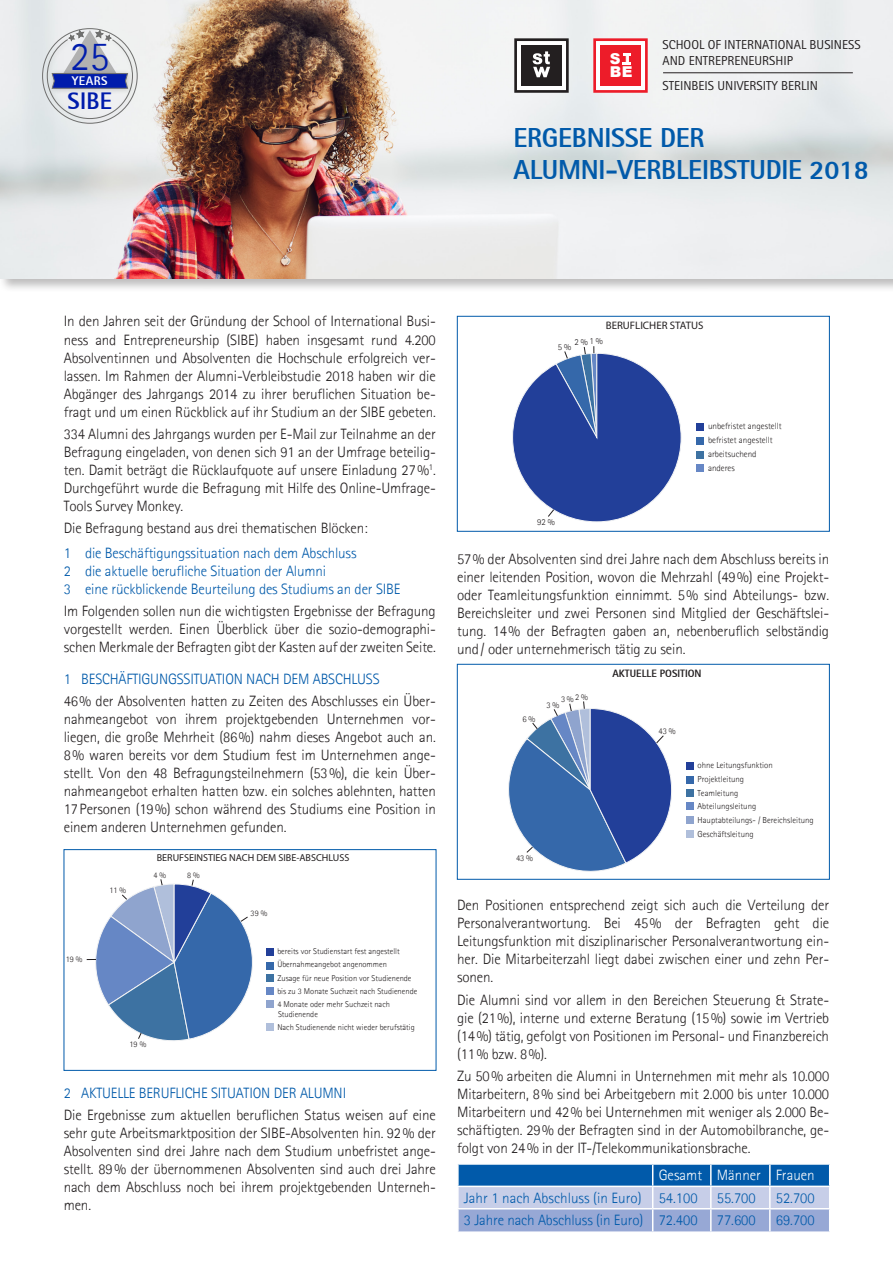
<style>
.page{position:relative;width:893px;height:1263px;background:#fff}
.page>*{position:absolute;margin:0;border:0;box-sizing:border-box;transform-origin:0 0}
.t1{font:300 40.8px "Agfa Rotis Sans Serif";color:#001cac}
.t2{font:800 27px "Agfa Rotis Sans Serif";letter-spacing:-.01em;color:#015aaa}
.t3{font:800 23.55px "Agfa Rotis Sans Serif";color:#001cac}
.Fliesstext{font:300 15px/18px "Agfa Rotis Sans Serif";letter-spacing:-.01em;color:#231f20;text-align:justify}
.t4{font:300 15px "Agfa Rotis Sans Serif";letter-spacing:-.01em;color:#015aaa}
.t5{font:300 15px "Agfa Rotis Sans Serif";color:#fff}
.t6{font:900 15px "Arial";color:#fff}
.t7{font:13.05px/15.6px "Rotis Sans Serif";color:#231f20}
.t8{font:800 12.45px "Agfa Rotis Sans Serif";letter-spacing:.04em;color:#fff}
.t9{font:10.95px "Myriad Pro";color:#231f20}
.t10{font:800 10.5px "Agfa Rotis Sans Serif";color:#231f20}
.t11{font:10.05px "Myriad Pro";color:#231f20}
.t12{font:300 9px/14.1px "Agfa Rotis Sans Serif";color:#231f20}
.t13{font:300 8.7px/13.6px "Agfa Rotis Sans Serif";color:#231f20}
.t14{font:300 8.4px/13.2px "Agfa Rotis Sans Serif";color:#231f20}
</style>
<div class="page">
<div style="left:0;top:0;width:893px;height:293px;background:#231f20;opacity:.3"></div>
<img style="left:0;top:0;width:893px;height:278px">
<svg style="left:458px;top:1164px;width:372px;height:67px;background:#7fa2d0"></svg>
<hr style="left:457px;top:1185px;width:196px;height:2px;background:#fff">
<hr style="left:653px;top:1185px;width:58px;height:2px;background:#fff">
<hr style="left:711px;top:1185px;width:59px;height:2px;background:#fff">
<hr style="left:770px;top:1185px;width:60px;height:2px;background:#fff">
<div style="left:266px;top:948px;width:7px;height:7px;background:#223f99"></div>
<div style="left:266px;top:962px;width:7px;height:7px;background:#3568aa"></div>
<div style="left:266px;top:975px;width:7px;height:7px;background:#3d72a2"></div>
<div style="left:266px;top:987px;width:7px;height:7px;background:#6687c5"></div>
<div style="left:266px;top:1001px;width:7px;height:7px;background:#8fa4ce"></div>
<div style="left:266px;top:1023px;width:7px;height:7px;background:#b0bfdb"></div>
<svg style="left:87px;top:879px;width:166px;height:162px"></svg>
<div style="left:64px;top:849px;width:372px;height:221px;border:1px solid #015aaa"></div>
<div style="left:686px;top:762px;width:7px;height:8px;background:#223f99"></div>
<div style="left:686px;top:776px;width:7px;height:8px;background:#3568aa"></div>
<div style="left:686px;top:789px;width:7px;height:8px;background:#3d72a2"></div>
<div style="left:686px;top:803px;width:7px;height:7px;background:#6687c5"></div>
<div style="left:686px;top:817px;width:7px;height:7px;background:#8fa4ce"></div>
<div style="left:686px;top:830px;width:7px;height:7px;background:#b0bfdb"></div>
<svg style="left:508px;top:701px;width:164px;height:171px"></svg>
<div style="left:457px;top:664px;width:373px;height:215px;border:1px solid #015aaa"></div>
<div style="left:696px;top:423px;width:8px;height:7px;background:#223f99"></div>
<div style="left:696px;top:437px;width:8px;height:8px;background:#3568aa"></div>
<div style="left:696px;top:451px;width:8px;height:7px;background:#3d72a2"></div>
<div style="left:696px;top:464px;width:8px;height:8px;background:#6687c5"></div>
<svg style="left:512px;top:346px;width:170px;height:176px"></svg>
<div style="left:457px;top:316px;width:373px;height:215px;border:1px solid #015aaa"></div>
<hr style="left:663px;top:72px;width:190px;height:1px;background:#231f20">
<div style="left:516px;top:40px;width:51px;height:51px;background:#fff"></div>
<div style="left:514px;top:38px;width:55px;height:55px;border:3px solid #231f20"></div>
<div style="left:595px;top:40px;width:51px;height:51px;background:#fff"></div>
<div style="left:593px;top:38px;width:55px;height:55px;border:3px solid #ed1c29"></div>
<div style="left:521px;top:45px;width:41px;height:41px;background:#231f20"></div>
<div style="left:600px;top:45px;width:41px;height:41px;background:#ed1c29"></div>
<svg style="left:623px;top:53px;width:8px;height:2px"></svg>
<svg style="left:622px;top:62px;width:9px;height:2px"></svg>
<svg style="left:533px;top:51px;width:17px;height:26px"></svg>
<img style="left:40px;top:32px;width:101px;height:95px">
<img style="left:45px;top:66px;width:91px;height:31px">
<svg style="left:47px;top:30px;width:86px;height:89px;background:#b8bdd0"></svg>
<p class="t1" style="left:70px;top:32px;width:41px">25</p>
<p class="t8" style="left:72px;top:73px;width:37px">YEARS</p>
<p class="t3" style="left:68px;top:86px;width:46px">SIBE</p>
<p class="t6" style="left:610px;top:48px;width:22px">S I</p>
<p class="t6" style="left:609px;top:61px;width:25px">BE</p>
<p class="t7" style="left:662px;top:37px;width:200px">SCHOOL OF INTERNATIONAL BUSINESS<br>AND ENTREPRENEURSHIP</p>
<p class="t7" style="left:662px;top:78px;width:157px">STEINBEIS UNIVERSITY BERLIN</p>
<p class="t2" style="left:513px;top:120px;width:193px">ERGEBNISSE DER</p>
<p class="t2" style="left:513px;top:153px;width:357px">ALUMNI-VERBLEIBSTUDIE 2018</p>
<p class="Fliesstext" style="left:64px;top:312px;width:374px">In den Jahren seit der Gründung der School of International Busi&shy;ness and Entrepreneurship (SIBE) haben insgesamt rund 4.200<br>Absolventinnen und Absolventen die Hochschule erfolgreich ver&shy;lassen. Im Rahmen der Alumni-Verbleibstudie 2018 haben wir die Abgänger des Jahrgangs 2014 zu ihrer beruflichen Situation be&shy;fragt und um einen Rückblick auf ihr Studium an der SIBE gebeten.</p>
<p class="Fliesstext" style="left:64px;top:424px;width:374px">334 Alumni des Jahrgangs wurden per E-Mail zur Teilnahme an der Befragung eingeladen, von denen sich 91 an der Umfrage beteilig&shy;ten. Damit beträgt die Rücklaufquote auf unsere Einladung 27%<sup>1</sup>.<br>Durchgeführt wurde die Befragung mit Hilfe des Online-Umfrage-Tools Survey Monkey.</p>
<p class="Fliesstext" style="left:64px;top:519px;width:305px">Die Befragung bestand aus drei thematischen Blöcken:</p>
<p class="t4" style="left:64px;top:544px;width:294px">1 die Beschäftigungssituation nach dem Abschluss</p>
<p class="t4" style="left:64px;top:562px;width:264px">2 die aktuelle berufliche Situation der Alumni</p>
<p class="t4" style="left:64px;top:580px;width:338px">3 eine rückblickende Beurteilung des Studiums an der SIBE</p>
<p class="Fliesstext" style="left:64px;top:602px;width:374px">Im Folgenden sollen nun die wichtigsten Ergebnisse der Befragung vorgestellt werden. Einen Überblick über die sozio-demographi&shy;schen Merkmale der Befragten gibt der Kasten auf der zweiten Seite.</p>
<p class="t4" style="left:64px;top:670px;width:317px">1 BESCHÄFTIGUNGSSITUATION NACH DEM ABSCHLUSS</p>
<p class="Fliesstext" style="left:64px;top:692px;width:374px">46% der Absolventen hatten zu Zeiten des Abschlusses ein Über&shy;nahmeangebot von ihrem projektgebenden Unternehmen vor&shy;liegen, die große Mehrheit (86%) nahm dieses Angebot auch an.<br>8% waren bereits vor dem Studium fest im Unternehmen ange&shy;stellt. Von den 48 Befragungsteilnehmern (53%), die kein Über&shy;nahmeangebot erhalten hatten bzw. ein solches ablehnten, hatten 17Personen (19%) schon während des Studiums eine Position in einem anderen Unternehmen gefunden.</p>
<p class="t11" style="left:157px;top:851px;width:194px">BERUFSEINSTIEG NACH DEM SIBE-ABSCHLUSS</p>
<p class="t14" style="left:66px;top:952px;width:18px">19 %</p>
<p class="t14" style="left:110px;top:883px;width:18px">11 %</p>
<p class="t14" style="left:154px;top:868px;width:14px">4 %</p>
<p class="t14" style="left:187px;top:868px;width:14px">8 %</p>
<p class="t14" style="left:130px;top:1037px;width:18px">19 %</p>
<p class="t14" style="left:251px;top:907px;width:18px">39 %</p>
<p class="t14" style="left:277px;top:945px;width:141px">bereits vor Studienstart fest angestellt Übernahmeangebot angenommen<br>Zusage für neue Position vor Studienende bis zu 3 Monate Suchzeit nach Studienende 4 Monate oder mehr Suchzeit nach</p>
<p class="t14" style="left:277px;top:1007px;width:139px">Studienende<br>Nach Studienende nicht wieder berufstätig</p>
<p class="t4" style="left:64px;top:1084px;width:284px">2 AKTUELLE BERUFLICHE SITUATION DER ALUMNI</p>
<p class="Fliesstext" style="left:64px;top:1106px;width:374px">Die Ergebnisse zum aktuellen beruflichen Status weisen auf eine sehr gute Arbeitsmarktposition der SIBE-Absolventen hin. 92% der Absolventen sind drei Jahre nach dem Studium unbefristet ange&shy;stellt. 89% der übernommenen Absolventen sind auch drei Jahre nach dem Abschluss noch bei ihrem projektgebenden Unterneh&shy;men.</p>
<p class="t9" style="left:606px;top:318px;width:99px">BERUFLICHER STATUS</p>
<p class="t12" style="left:574px;top:334px;width:30px">2 %1 %</p>
<p class="t12" style="left:558px;top:340px;width:15px">5 %</p>
<p class="t12" style="left:537px;top:515px;width:19px">92 %</p>
<p class="t12" style="left:708px;top:419px;width:75px">unbefristet angestellt befristet angestellt arbeitsuchend anderes</p>
<p class="Fliesstext" style="left:457px;top:550px;width:374px">57% der Absolventen sind drei Jahre nach dem Abschluss bereits in einer leitenden Position, wovon die Mehrzahl (49%) eine Projekt&shy;oder Teamleitungsfunktion einnimmt. 5% sind Abteilungs- bzw.<br>Bereichsleiter und zwei Personen sind Mitglied der Geschäftslei&shy;tung. 14% der Befragten gaben an, nebenberuflich selbständig und/ oder unternehmerisch tätig zu sein.</p>
<p class="t13" style="left:522px;top:712px;width:14px">6 %</p>
<p class="t13" style="left:561px;top:691px;width:28px">3 %2 %</p>
<p class="t13" style="left:547px;top:698px;width:14px">3 %</p>
<p class="t13" style="left:516px;top:851px;width:18px">43 %</p>
<p class="t10" style="left:612px;top:666px;width:91px">AKTUELLE POSITION</p>
<p class="t13" style="left:659px;top:724px;width:18px">43 %</p>
<p class="t13" style="left:698px;top:758px;width:118px">ohne Leitungsfunktion<br>Projektleitung<br>Teamleitung<br>Abteilungsleitung<br>Hauptabteilungs- / Bereichsleitung<br>Geschäftsleitung</p>
<p class="Fliesstext" style="left:457px;top:896px;width:374px">Den Positionen entsprechend zeigt sich auch die Verteilung der Personalverantwortung. Bei 45% der Befragten geht die Leitungsfunktion mit disziplinarischer Personalverantwortung ein&shy;her. Die Mitarbeiterzahl liegt dabei zwischen einer und zehn Per&shy;sonen.</p>
<p class="Fliesstext" style="left:457px;top:990px;width:374px">Die Alumni sind vor allem in den Bereichen Steuerung &amp; Strate&shy;gie (21%), interne und externe Beratung (15%) sowie im Vertrieb (14%) tätig, gefolgt von Positionen im Personal- und Finanzbereich (11% bzw. 8%).</p>
<p class="Fliesstext" style="left:457px;top:1066px;width:374px">Zu 50% arbeiten die Alumni in Unternehmen mit mehr als 10.000<br>Mitarbeitern, 8% sind bei Arbeitgebern mit 2.000 bis unter 10.000<br>Mitarbeitern und 42% bei Unternehmen mit weniger als 2.000 Be&shy;schäftigten. 29% der Befragten sind in der Automobilbranche, ge&shy;folgt von 24% in der IT-/Telekommunikationsbrache.</p>
<p class="t5" style="left:659px;top:1166px;width:45px">Gesamt</p>
<p class="t5" style="left:717px;top:1166px;width:46px">Männer</p>
<p class="t5" style="left:776px;top:1166px;width:40px">Frauen</p>
<p class="t4" style="left:464px;top:1189px;width:179px">Jahr 1 nach Abschluss (in Euro)</p>
<p class="t4" style="left:659px;top:1189px;width:40px">54.100</p>
<p class="t4" style="left:717px;top:1189px;width:40px">55.700</p>
<p class="t4" style="left:776px;top:1189px;width:40px">52.700</p>
<p class="t4" style="left:464px;top:1211px;width:181px">3 Jahre nach Abschluss (in Euro)</p>
<p class="t4" style="left:659px;top:1211px;width:40px">72.400</p>
<p class="t4" style="left:717px;top:1211px;width:40px">77.600</p>
<p class="t4" style="left:776px;top:1211px;width:40px">69.700</p>
</div>
